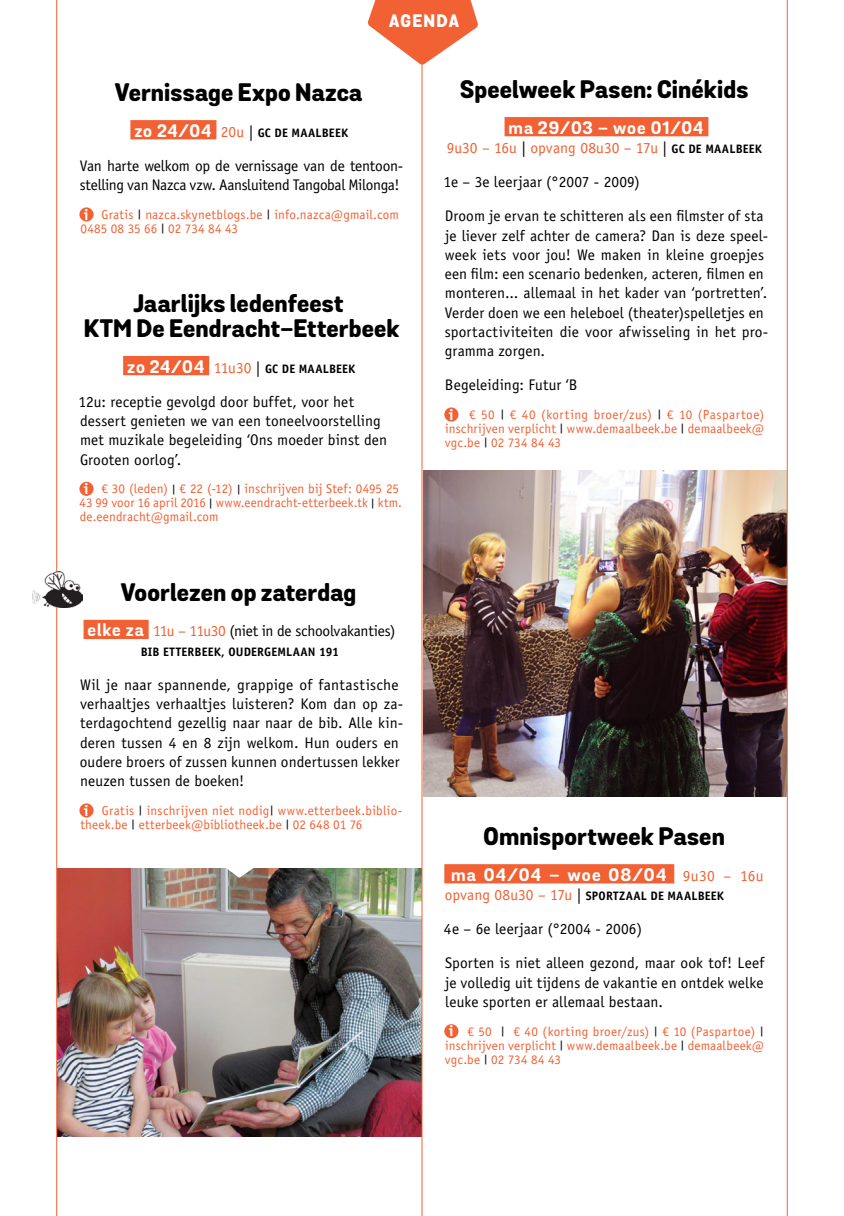
<style>
.page{position:relative;width:844px;height:1216px;background:#fff}
.page>*{position:absolute;margin:0;border:0;box-sizing:border-box;transform-origin:0 0}
.t1{font:800 24.5px/24.5px "Grota Sans Rounded";letter-spacing:.005em;color:#000;text-align:center}
.t2{font:700 17.5px "Grota Sans Rounded";letter-spacing:.06em;color:#fff}
.t3{font:800 17.5px "Grota Sans Rounded";letter-spacing:.075em;color:#fff}
.t4{font:15.4px/19.2px "Officina Sans Std";letter-spacing:.005em;color:#000}
.t5{font:15.4px/19.2px "Officina Sans Std";letter-spacing:-.02em;color:#000}
.t6{font:15.4px "Officina Sans Std";color:#f16134}
.t7{font:13.12px/14px "Officina Sans Std";letter-spacing:.015em;color:#f16134}
.t8{font:700 12.25px "Officina Sans Std";letter-spacing:.015em;color:#000}
.s1{font-family:"Grota Sans Rounded";font-size:17.5px;color:#fff}
.s2{font-weight:400;font-size:15.4px;color:#f16134}
.s3{font-weight:400;font-size:15.4px}
.s4{font-weight:700;font-size:15.4px;color:#fff}
.s5{font-size:9.8px;color:#000}
.s6{font-family:"Grota Sans Rounded";font-weight:700;font-size:17.5px;color:#fff}
.s7{color:#f16134}
.s8{color:#000}
.s9{font-weight:700;font-size:12.25px;color:#000}
.s10{font-family:"Officina Sans Std";font-weight:400;font-size:15.4px;color:#f16134}
</style>
<div class="page">
<div style="left:130px;top:120px;width:86px;height:19px;background:#f16134"></div>
<div style="left:123px;top:356px;width:86px;height:19px;background:#f16134"></div>
<div style="left:83px;top:619px;width:66px;height:20px;background:#f16134"></div>
<div style="left:79px;top:207px;width:15px;height:14px;background:#f16134;border-radius:50%"></div>
<div style="left:79px;top:482px;width:15px;height:14px;background:#f16134;border-radius:50%"></div>
<div style="left:79px;top:803px;width:15px;height:14px;background:#f16134;border-radius:50%"></div>
<div style="left:504px;top:117px;width:204px;height:19px;background:#f16134"></div>
<div style="left:444px;top:864px;width:230px;height:19px;background:#f16134"></div>
<div style="left:444px;top:407px;width:14px;height:14px;background:#f16134;border-radius:50%"></div>
<div style="left:444px;top:1024px;width:14px;height:14px;background:#f16134;border-radius:50%"></div>
<img style="left:57px;top:868px;width:364px;height:268px">
<img style="left:423px;top:470px;width:363px;height:326px">
<svg style="left:585px;top:470px;width:39px;height:9px"></svg>
<svg style="left:220px;top:868px;width:39px;height:9px"></svg>
<hr style="left:421px;top:0;width:1px;height:1215px;background:#f16134">
<hr style="left:786px;top:0;width:1px;height:1215px;background:#f16134">
<hr style="left:56px;top:0;width:1px;height:1215px;background:#f16134">
<svg style="left:367px;top:0;width:111px;height:65px"></svg>
<img style="left:33px;top:571px;width:50px;height:36px">
<p class="t3" style="left:389px;top:10px;width:71px">AGENDA</p>
<h1 class="t1" style="left:115px;top:82px;width:249px">Vernissage Expo Nazca</h1>
<p class="t8" style="left:134px;top:125px;width:215px"><span class="s1">zo 24/04</span> <span class="s2">20u</span> <span class="s3">|</span> GC DE MAALBEEK</p>
<p class="t5" style="left:80px;top:156px;width:325px">Van harte welkom op de vernissage van de tentoon&shy;stelling van Nazca vzw. Aansluitend Tangobal Milonga!</p>
<p class="t7" style="left:80px;top:208px;width:320px"><span class="s4">i</span> Gratis <span class="s5">|</span> nazca.skynetblogs.be <span class="s5">|</span> info.nazca@gmail.com<br>0485 08 35 66 <span class="s5">|</span> 02 734 84 43</p>
<h1 class="t1" style="left:84px;top:293px;width:317px">Jaarlijks ledenfeest<br>KTM De Eendracht-Etterbeek</h1>
<p class="t8" style="left:127px;top:361px;width:229px"><span class="s1">zo 24/04</span> <span class="s2">11u30</span> <span class="s3">|</span> GC DE MAALBEEK</p>
<p class="t4" style="left:79px;top:392px;width:310px">12u: receptie gevolgd door buffet, voor het dessert genieten we van een toneelvoorstelling met muzikale begeleiding ‘Ons moeder binst den Grooten oorlog’.</p>
<p class="t7" style="left:80px;top:482px;width:324px;text-indent:4px"><span class="s4">i</span> € 30 (leden) <span class="s5">|</span> € 22 (-12) <span class="s5">|</span> inschrijven bij Stef: 0495 25<br>43 99 voor 16 april 2016 <span class="s5">|</span> www.eendracht-etterbeek.tk <span class="s5">|</span> ktm. de.eendracht@gmail.com</p>
<h1 class="t1" style="left:121px;top:581px;width:237px">Voorlezen op zaterdag</h1>
<p class="t5" style="left:87px;top:621px;width:309px"><span class="s6">elke za</span> <span class="s7">11u – 11u30</span> (niet in de schoolvakanties)</p>
<p class="t8" style="left:141px;top:644px;width:200px">BIB ETTERBEEK, OUDERGEMLAAN 191</p>
<p class="t4" style="left:80px;top:675px;width:325px">Wil je naar spannende, grappige of fantastische verhaaltjes verhaaltjes luisteren? Kom dan op za&shy;terdagochtend gezellig naar naar de bib. Alle kin&shy;deren tussen 4 en 8 zijn welkom. Hun ouders en oudere broers of zussen kunnen ondertussen lekker neuzen tussen de boeken!</p>
<p class="t7" style="left:80px;top:803px;width:323px"><span class="s4">i</span> Gratis <span class="s5">|</span> inschrijven niet nodig<span class="s5">|</span> www.etterbeek.biblio&shy;theek.be <span class="s5">|</span> etterbeek@bibliotheek.be <span class="s5">|</span> 02 648 01 76</p>
<h1 class="t1" style="left:460px;top:79px;width:290px">Speelweek Pasen: Cinékids</h1>
<p class="t2" style="left:508px;top:117px;width:196px">ma 29/03 – woe 01/04</p>
<p class="t6" style="left:446px;top:139px;width:317px">9u30 – 16u <span class="s8">|</span> opvang 08u30 – 17u <span class="s8">|</span> <span class="s9">GC DE MAALBEEK</span></p>
<p class="t4" style="left:443px;top:172px;width:198px">1e – 3e leerjaar (°2007 - 2009)</p>
<p class="t4" style="left:444px;top:206px;width:325px">Droom je ervan te schitteren als een filmster of sta je liever zelf achter de camera? Dan is deze speel&shy;week iets voor jou! We maken in kleine groepjes een film: een scenario bedenken, acteren, filmen en monteren... allemaal in het kader van ‘portretten’.<br>Verder doen we een heleboel (theater)spelletjes en sportactiviteiten die voor afwisseling in het pro&shy;gramma zorgen.</p>
<p class="t4" style="left:445px;top:375px;width:134px">Begeleiding: Futur ‘B</p>
<p class="t7" style="left:445px;top:407px;width:321px;text-align:justify"><span class="s4">i</span> € 50 <span class="s5">|</span> € 40 (korting broer/zus) <span class="s5">|</span> € 10 (Paspartoe) inschrijven verplicht <span class="s5">|</span> www.demaalbeek.be <span class="s5">|</span> demaalbeek@ vgc.be <span class="s5">|</span> 02 734 84 43</p>
<h1 class="t1" style="left:483px;top:825px;width:243px">Omnisportweek Pasen</h1>
<p class="t2" style="left:451px;top:863px;width:314px">ma 04/04 – woe 08/04 <span class="s10">9u30 – 16u</span></p>
<p class="t8" style="left:444px;top:888px;width:281px"><span class="s2">opvang 08u30 – 17u</span> <span class="s3">|</span> SPORTZAAL DE MAALBEEK</p>
<p class="t4" style="left:444px;top:919px;width:199px">4e – 6e leerjaar (°2004 - 2006)</p>
<p class="t4" style="left:445px;top:953px;width:320px;text-align:justify">Sporten is niet alleen gezond, maar ook tof! Leef je volledig uit tijdens de vakantie en ontdek welke leuke sporten er allemaal bestaan.</p>
<p class="t7" style="left:445px;top:1024px;width:321px;text-align:justify"><span class="s4">i</span> € 50 <span class="s5">|</span> € 40 (korting broer/zus) <span class="s5">|</span> € 10 (Paspartoe) <span class="s5">| </span>inschrijven verplicht <span class="s5">|</span> www.demaalbeek.be <span class="s5">|</span> demaalbeek@ vgc.be <span class="s5">|</span> 02 734 84 43</p>
</div>
